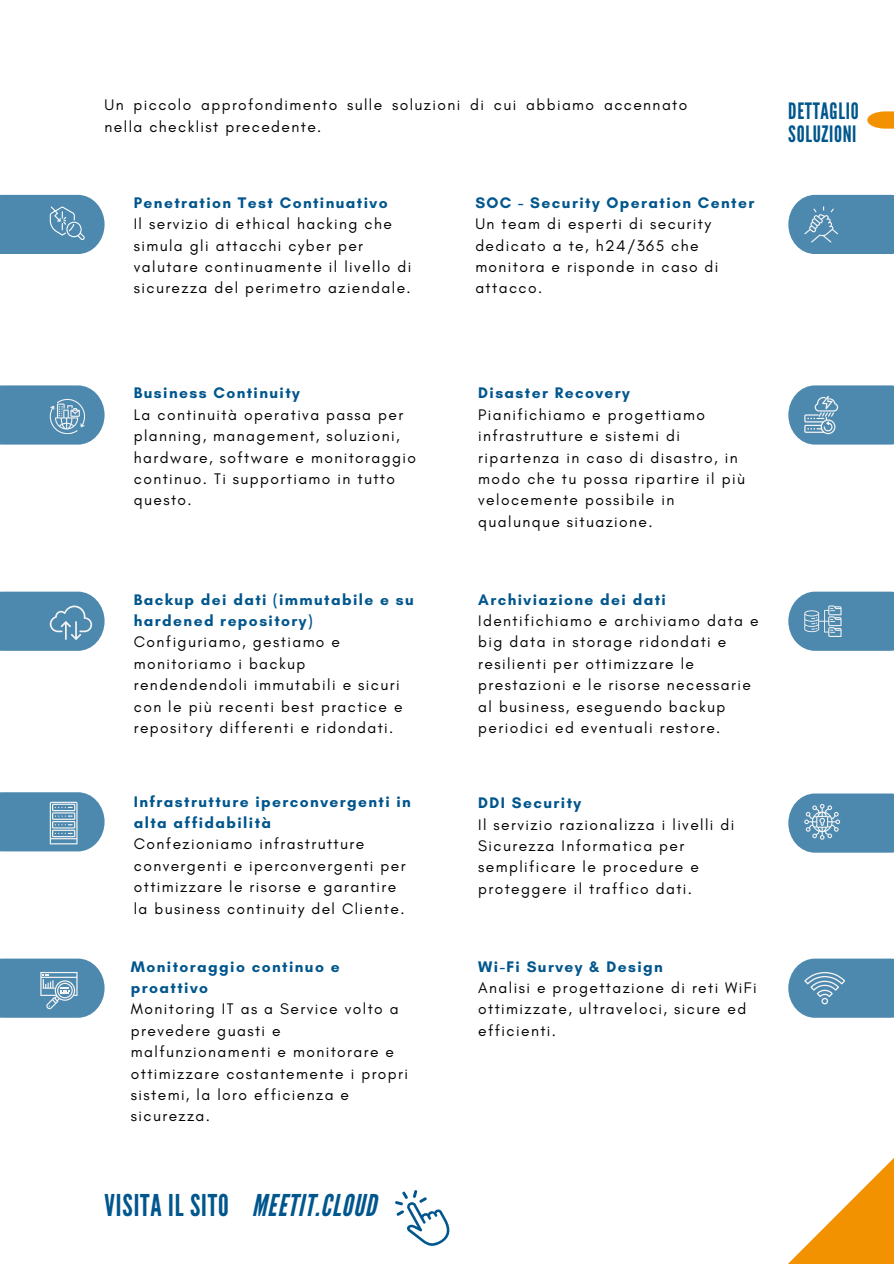
<style>
.page{position:relative;width:894px;height:1264px;background:#fff}
.page>*{position:absolute;margin:0;border:0;box-sizing:border-box;transform-origin:0 0}
.t1{font:30px "League Gothic";letter-spacing:.03em;color:#00568d}
.t2{font:22.5px/23.7px "League Gothic";letter-spacing:.03em;color:#00568d}
.t3{font:15.6px/21.3px "Glacial Indifference";letter-spacing:.09em;color:#000}
.t4{font:700 15.6px/21.3px "Glacial Indifference";letter-spacing:.09em;color:#00568d}
.s1{font-style:italic}
</style>
<div class="page">
<svg style="left:449px;top:1159px;width:444px;height:104px"></svg>
<svg style="left:395px;top:1190px;width:54px;height:56px"></svg>
<div style="left:867px;top:111px;width:26px;height:18px;background:#f39200"></div>
<svg style="left:788px;top:195px;width:105px;height:59px;background:#5c92b5"></svg>
<svg style="left:788px;top:385px;width:105px;height:59px;background:#6196b7"></svg>
<svg style="left:788px;top:591px;width:105px;height:60px;background:#6196b8"></svg>
<svg style="left:788px;top:793px;width:105px;height:59px;background:#6297b8"></svg>
<svg style="left:788px;top:958px;width:105px;height:59px;background:#5f95b7"></svg>
<svg style="left:0;top:195px;width:104px;height:59px;background:#5b92b5"></svg>
<svg style="left:0;top:385px;width:104px;height:59px;background:#6095b7"></svg>
<svg style="left:0;top:591px;width:104px;height:60px;background:#5f94b6"></svg>
<svg style="left:0;top:792px;width:104px;height:59px;background:#6497b8"></svg>
<svg style="left:0;top:958px;width:104px;height:59px;background:#6397b8"></svg>
<p class="t3" style="left:104px;top:94px;width:584px">Un piccolo approfondimento sulle soluzioni di cui abbiamo accennato nella checklist precedente.</p>
<p class="t4" style="left:134px;top:192px;width:255px">Penetration Test Continuativo</p>
<p class="t3" style="left:134px;top:213px;width:279px">Il servizio di ethical hacking che simula gli attacchi cyber per valutare continuamente il livello di sicurezza del perimetro aziendale.</p>
<p class="t4" style="left:475px;top:192px;width:280px">SOC - Security Operation Center</p>
<p class="t3" style="left:475px;top:213px;width:244px">Un team di esperti di security dedicato a te, h24/365 che monitora e risponde in caso di attacco.</p>
<h2 class="t2" style="left:788px;top:99px;width:72px">DETTAGLIO<br>SOLUZIONI</h2>
<p class="t4" style="left:134px;top:382px;width:167px">Business Continuity</p>
<p class="t3" style="left:134px;top:404px;width:284px">La continuità operativa passa per planning, management, soluzioni, hardware, software e monitoraggio continuo. Ti supportiamo in tutto questo.</p>
<p class="t4" style="left:134px;top:588px;width:281px">Backup dei dati (immutabile e su hardened repository)</p>
<p class="t3" style="left:134px;top:631px;width:270px">Configuriamo, gestiamo e monitoriamo i backup rendendendoli immutabili e sicuri con le più recenti best practice e repository differenti e ridondati.</p>
<p class="t4" style="left:134px;top:790px;width:278px">Infrastrutture iperconvergenti in alta affidabilità</p>
<p class="t3" style="left:134px;top:833px;width:273px">Confezioniamo infrastrutture convergenti e iperconvergenti per ottimizzare le risorse e garantire la business continuity del Cliente.</p>
<p class="t4" style="left:131px;top:955px;width:210px">Monitoraggio continuo e proattivo</p>
<p class="t3" style="left:131px;top:998px;width:278px">Monitoring IT as a Service volto a prevedere guasti e malfunzionamenti e monitorare e ottimizzare costantemente i propri sistemi, la loro efficienza e sicurezza.</p>
<p class="t1" style="left:104px;top:1188px;width:273px">VISITA IL SITO <span class="s1">MEETIT.CLOUD</span></p>
<p class="t4" style="left:478px;top:382px;width:153px">Disaster Recovery</p>
<p class="t3" style="left:478px;top:404px;width:268px">Pianifichiamo e progettiamo infrastrutture e sistemi di ripartenza in caso di disastro, in modo che tu possa ripartire il più velocemente possibile in qualunque situazione.</p>
<p class="t4" style="left:478px;top:588px;width:189px">Archiviazione dei dati</p>
<p class="t3" style="left:478px;top:610px;width:282px">Identifichiamo e archiviamo data e big data in storage ridondati e resilienti per ottimizzare le prestazioni e le risorse necessarie al business, eseguendo backup periodici ed eventuali restore.</p>
<p class="t4" style="left:478px;top:792px;width:104px">DDI Security</p>
<p class="t3" style="left:478px;top:813px;width:257px">Il servizio razionalizza i livelli di<br>Sicurezza Informatica per semplificare le procedure e proteggere il traffico dati.</p>
<p class="t4" style="left:478px;top:955px;width:186px">Wi-Fi Survey &amp; Design</p>
<p class="t3" style="left:478px;top:976px;width:280px">Analisi e progettazione di reti WiFi ottimizzate, ultraveloci, sicure ed efficienti.</p>
</div>
